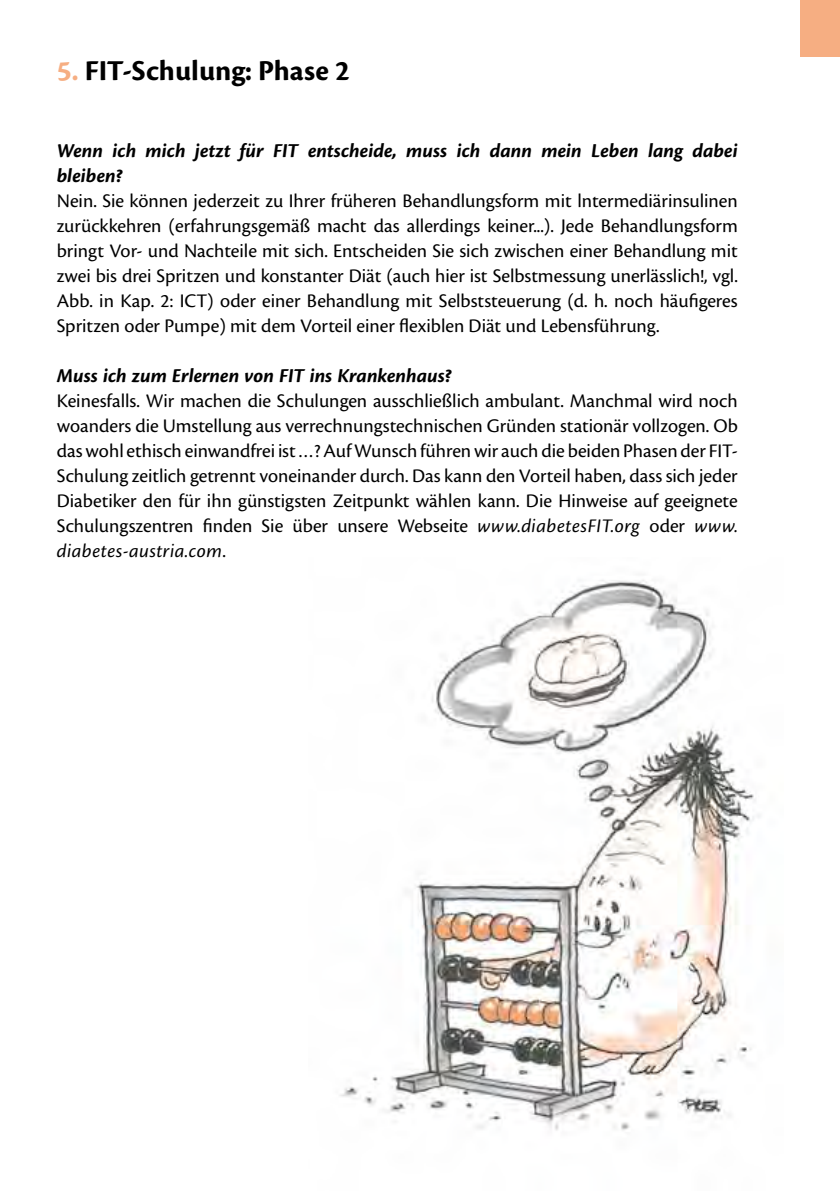
<style>
.page{position:relative;width:840px;height:1191px;background:#fff}
.page>*{position:absolute;margin:0;border:0;box-sizing:border-box;transform-origin:0 0}
.t1{font:700 30px "Cronos Pro";color:#000}
.t2{font:italic 700 20.4px/25px "Cronos Pro";letter-spacing:-.005em;color:#000}
.t3{font:20px/25px "Cronos Pro";color:#000;text-align:justify}
.s1{color:#f6ae82}
.s2{font-style:italic}
</style>
<div class="page">
<div style="left:799px;top:0;width:40px;height:57px;background:#f6ae82"></div>
<img style="left:340px;top:580px;width:420px;height:551px">
<h1 class="t1" style="left:57px;top:54px;width:295px"><span class="s1">5.</span> FIT-Schulung: Phase 2</h1>
<p class="t2" style="left:57px;top:138px;width:682px">Wenn ich mich jetzt für FIT entscheide, muss ich dann mein Leben lang dabei bleiben?</p>
<p class="t3" style="left:57px;top:188px;width:682px">Nein. Sie können jederzeit zu Ihrer früheren Behandlungsform mit lntermediärinsulinen zurückkehren (erfahrungsgemäß macht das allerdings keiner...). Jede Behandlungsform bringt Vor- und Nachteile mit sich. Entscheiden Sie sich zwischen einer Behandlung mit zwei bis drei Spritzen und konstanter Diät (auch hier ist Selbstmessung unerlässlich!, vgl.<br>Abb. in Kap. 2: ICT) oder einer Behandlung mit Selbststeuerung (d. h. noch häufigeres Spritzen oder Pumpe) mit dem Vorteil einer flexiblen Diät und Lebensführung.</p>
<p class="t2" style="left:57px;top:363px;width:396px">Muss ich zum Erlernen von FIT ins Krankenhaus?</p>
<p class="t3" style="left:57px;top:388px;width:682px">Keinesfalls. Wir machen die Schulungen ausschließlich ambulant. Manchmal wird noch woanders die Umstellung aus verrechnungstechnischen Gründen stationär vollzogen. Ob das wohl ethisch einwandfrei ist…? Auf Wunsch führen wir auch die beiden Phasen der FIT-Schulung zeitlich getrennt voneinander durch. Das kann den Vorteil haben, dass sich jeder Diabetiker den für ihn günstigsten Zeitpunkt wählen kann. Die Hinweise auf geeignete Schulungszentren finden Sie über unsere Webseite <span class="s2">www.diabetesFIT.org</span> oder <span class="s2">www. diabetes-austria.com</span>.</p>
</div>
